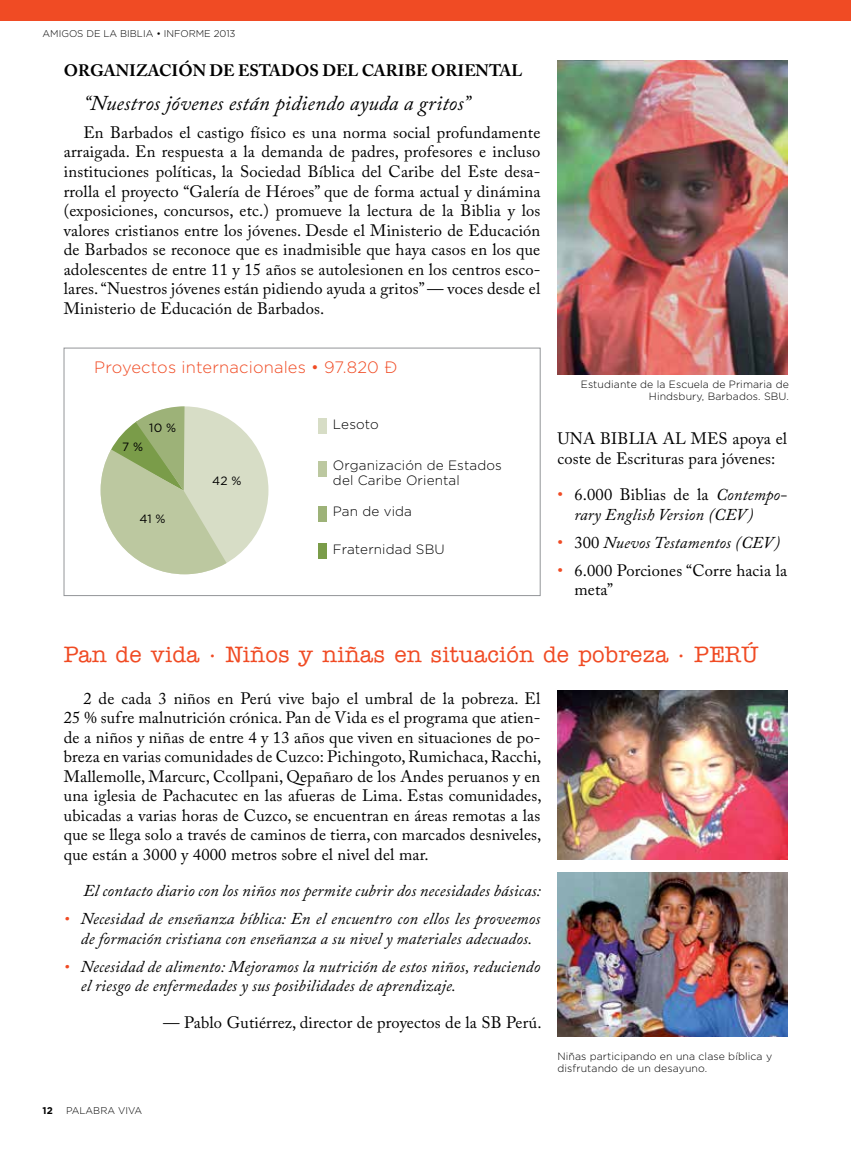
<style>
.page{position:relative;width:851px;height:1149px;background:#fff}
.page>*{position:absolute;margin:0;border:0;box-sizing:border-box;transform-origin:0 0}
.t1{font:500 22.5px "American Typewriter Std";letter-spacing:.01em;color:#f04b24}
.t2{font:italic 21px "Adobe Caslon Pro";letter-spacing:.01em;color:#000}
.t3{font:16.5px/19.5px "Adobe Caslon Pro";letter-spacing:.01em;color:#000;text-align:justify}
.t4{font:italic 16.5px/19.5px "Adobe Caslon Pro";letter-spacing:.01em;color:#000}
.t5{font:700 16.5px "Adobe Caslon Pro";color:#000}
.t6{font:300 16.5px "Gotham";letter-spacing:.01em;color:#f04b24}
.t7{font:300 13.5px/15px "Gotham";letter-spacing:.01em;color:#000}
.t8{font:12px "Gotham";color:#000}
.t9{font:300 10.5px/12px "Gotham";letter-spacing:.01em;color:#000}
.t10{font:300 9.75px "Gotham";color:#000}
.t11{font:700 9.75px "Gotham";color:#000}
.s1{font-style:normal;color:#f04b24}
.s2{font-style:normal}
.s3{color:#f04b24}
</style>
<div class="page">
<div style="left:64px;top:348px;width:476px;height:247px;border:1px solid #939598"></div>
<div style="left:0;top:0;width:850px;height:21px;background:#f04b24"></div>
<img style="left:557px;top:60px;width:230px;height:314px">
<img style="left:557px;top:872px;width:230px;height:163px">
<img style="left:557px;top:690px;width:230px;height:169px">
<div style="left:101px;top:406px;width:167px;height:168px;background:#d7ddc6;border-radius:50%"></div>
<svg style="left:101px;top:406px;width:125px;height:168px"></svg>
<div style="left:318px;top:506px;width:9px;height:15px;background:#9db278"></div>
<div style="left:318px;top:543px;width:9px;height:15px;background:#7a9c49"></div>
<div style="left:318px;top:461px;width:9px;height:15px;background:#bcc8a0"></div>
<div style="left:318px;top:418px;width:9px;height:15px;background:#d7ddc6"></div>
<p class="t10" style="left:43px;top:28px;width:194px">AMIGOS DE LA BIBLIA • INFORME 2013</p>
<p class="t5" style="left:64px;top:61px;width:460px">ORGANIZACIÓN DE ESTADOS DEL CARIBE ORIENTAL</p>
<p class="t2" style="left:83px;top:90px;width:388px">“Nuestros jóvenes están pidiendo ayuda a gritos”</p>
<p class="t3" style="left:64px;top:122px;width:478px;text-indent:20px">En Barbados el castigo físico es una norma social profundamente arraigada. En respuesta a la demanda de padres, profesores e incluso instituciones políticas, la Sociedad Bíblica del Caribe del Este desa&shy;rrolla el proyecto “Galería de Héroes” que de forma actual y dinámina (exposiciones, concursos, etc.) promueve la lectura de la Biblia y los valores cristianos entre los jóvenes. Desde el Ministerio de Educación de Barbados se reconoce que es inadmisible que haya casos en los que adolescentes de entre 11 y 15 años se autolesionen en los centros esco&shy;lares. “Nuestros jóvenes están pidiendo ayuda a gritos” — voces desde el Ministerio de Educación de Barbados.</p>
<p class="t6" style="left:94px;top:358px;width:305px">Proyectos internacionales • 97.820 €</p>
<p class="t8" style="left:149px;top:421px;width:28px">10 %</p>
<p class="t8" style="left:122px;top:440px;width:23px">7 %</p>
<p class="t8" style="left:139px;top:511px;width:28px">41 %</p>
<p class="t8" style="left:212px;top:474px;width:31px">42 %</p>
<p class="t7" style="left:333px;top:416px;width:47px">Lesoto</p>
<p class="t7" style="left:333px;top:457px;width:170px">Organización de Estados del Caribe Oriental</p>
<p class="t7" style="left:333px;top:503px;width:81px">Pan de vida</p>
<p class="t7" style="left:333px;top:542px;width:113px">Fraternidad SBU</p>
<p class="t9" style="left:580px;top:378px;width:209px;text-align:right">Estudiante de la Escuela de Primaria de<br>Hindsbury, Barbados. SBU.</p>
<p class="t3" style="left:557px;top:428px;width:231px">UNA BIBLIA AL MES apoya el coste de Escrituras para jóvenes:</p>
<p class="t4" style="left:574px;top:484px;width:214px;text-indent:-17px"><span class="s1">•</span> <span class="s2">6.000 Biblias de la</span> Contempo&shy;rary English Version (CEV)</p>
<p class="t4" style="left:557px;top:532px;width:224px"><span class="s1">•</span> <span class="s2">300</span> Nuevos Testamentos (CEV)</p>
<p class="t3" style="left:574px;top:560px;width:214px;text-indent:-17px"><span class="s3">•</span> 6.000 Porciones “Corre hacia la meta”</p>
<h1 class="t1" style="left:64px;top:642px;width:695px">Pan de vida · Niños y niñas en situación de pobreza · PERÚ</h1>
<p class="t3" style="left:64px;top:688px;width:479px;text-indent:20px">2 de cada 3 niños en Perú vive bajo el umbral de la pobreza. El 25 % sufre malnutrición crónica. Pan de Vida es el programa que atien&shy;de a niños y niñas de entre 4 y 13 años que viven en situaciones de po&shy;breza en varias comunidades de Cuzco: Pichingoto, Rumichaca, Racchi, Mallemolle, Marcurc, Ccollpani, Qepañaro de los Andes peruanos y en una iglesia de Pachacutec en las afueras de Lima. Estas comunidades, ubicadas a varias horas de Cuzco, se encuentran en áreas remotas a las que se llega solo a través de caminos de tierra, con marcados desniveles, que están a 3000 y 4000 metros sobre el nivel del mar.</p>
<p class="t4" style="left:83px;top:880px;width:459px">El contacto diario con los niños nos permite cubrir dos necesidades básicas:</p>
<p class="t4" style="left:64px;top:908px;width:478px;text-align:center"><span class="s3">•</span> Necesidad de enseñanza bíblica: En el encuentro con ellos les proveemos de formación cristiana con enseñanza a su nivel y materiales adecuados.</p>
<p class="t4" style="left:81px;top:956px;width:461px;text-indent:-17px"><span class="s3">•</span> Necesidad de alimento: Mejoramos la nutrición de estos niños, reduciendo el riesgo de enfermedades y sus posibilidades de aprendizaje.</p>
<p class="t3" style="left:163px;top:1012px;width:380px">— Pablo Gutiérrez, director de proyectos de la SB Perú.</p>
<p class="t11" style="left:43px;top:1104px;width:12px">12</p>
<p class="t10" style="left:66px;top:1105px;width:78px">PALABRA VIVA</p>
<p class="t9" style="left:557px;top:1049px;width:216px">Niñas participando en una clase bíblica y disfrutando de un desayuno.</p>
</div>
